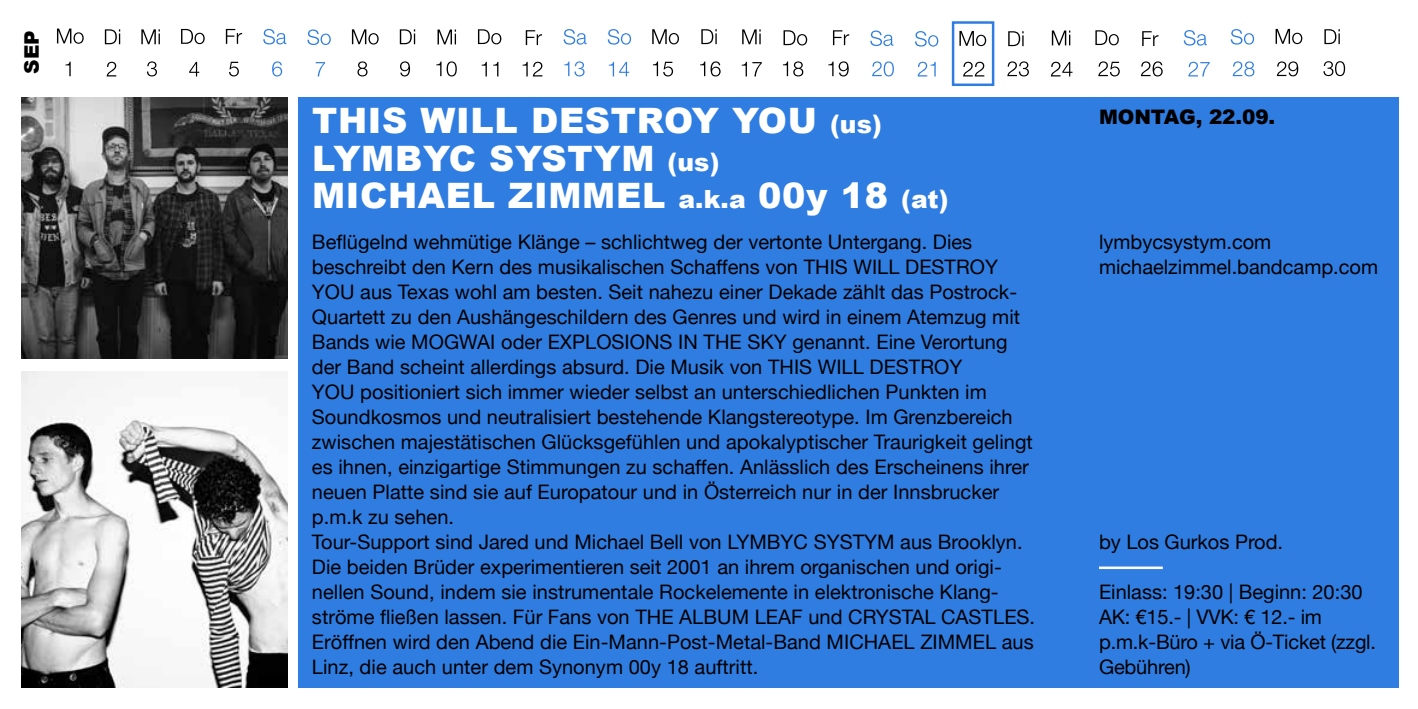
<style>
.page{position:relative;width:1418px;height:709px;background:#fff}
.page>*{position:absolute;margin:0;border:0;box-sizing:border-box;transform-origin:0 0}
.t1{font:900 35px/37.5px "Arial";letter-spacing:.02em;color:#fff}
.t2{font:20px/25px "Helvetica Neue";color:#000}
.t3{font:900 20px "Arial";letter-spacing:-.005em;color:#000}
.s1{font-size:25px}
</style>
<div class="page">
<svg style="left:263px;top:29px;width:23px;height:15px"></svg>
<svg style="left:272px;top:61px;width:10px;height:15px"></svg>
<svg style="left:526px;top:30px;width:16px;height:15px"></svg>
<svg style="left:522px;top:62px;width:5px;height:14px"></svg>
<svg style="left:533px;top:62px;width:9px;height:14px"></svg>
<svg style="left:147px;top:61px;width:10px;height:15px"></svg>
<svg style="left:141px;top:29px;width:19px;height:15px"></svg>
<svg style="left:107px;top:62px;width:9px;height:14px"></svg>
<svg style="left:105px;top:29px;width:15px;height:15px"></svg>
<svg style="left:229px;top:62px;width:10px;height:14px"></svg>
<svg style="left:226px;top:29px;width:16px;height:15px"></svg>
<svg style="left:189px;top:62px;width:10px;height:14px"></svg>
<svg style="left:181px;top:29px;width:24px;height:15px"></svg>
<svg style="left:316px;top:62px;width:9px;height:14px"></svg>
<svg style="left:307px;top:29px;width:24px;height:16px"></svg>
<svg style="left:357px;top:61px;width:10px;height:15px"></svg>
<svg style="left:352px;top:29px;width:26px;height:16px"></svg>
<svg style="left:400px;top:61px;width:10px;height:15px"></svg>
<svg style="left:400px;top:29px;width:15px;height:15px"></svg>
<svg style="left:481px;top:62px;width:6px;height:14px"></svg>
<svg style="left:493px;top:62px;width:5px;height:14px"></svg>
<svg style="left:478px;top:29px;width:23px;height:15px"></svg>
<svg style="left:436px;top:61px;width:21px;height:15px"></svg>
<svg style="left:437px;top:30px;width:19px;height:14px"></svg>
<svg style="left:609px;top:62px;width:20px;height:14px"></svg>
<svg style="left:607px;top:29px;width:24px;height:16px"></svg>
<svg style="left:564px;top:61px;width:20px;height:15px"></svg>
<svg style="left:563px;top:29px;width:23px;height:16px"></svg>
<svg style="left:653px;top:62px;width:20px;height:14px"></svg>
<svg style="left:652px;top:29px;width:27px;height:15px"></svg>
<svg style="left:700px;top:61px;width:20px;height:15px"></svg>
<svg style="left:701px;top:29px;width:15px;height:15px"></svg>
<svg style="left:741px;top:62px;width:20px;height:14px"></svg>
<svg style="left:742px;top:29px;width:18px;height:15px"></svg>
<svg style="left:828px;top:61px;width:20px;height:15px"></svg>
<svg style="left:833px;top:30px;width:16px;height:15px"></svg>
<svg style="left:783px;top:61px;width:20px;height:15px"></svg>
<svg style="left:783px;top:30px;width:24px;height:15px"></svg>
<svg style="left:872px;top:61px;width:21px;height:15px"></svg>
<svg style="left:870px;top:31px;width:23px;height:15px"></svg>
<svg style="left:917px;top:62px;width:18px;height:14px"></svg>
<svg style="left:915px;top:31px;width:23px;height:16px"></svg>
<svg style="left:963px;top:62px;width:21px;height:14px"></svg>
<svg style="left:959px;top:31px;width:27px;height:15px"></svg>
<svg style="left:1007px;top:61px;width:21px;height:15px"></svg>
<svg style="left:1008px;top:31px;width:15px;height:15px"></svg>
<svg style="left:1141px;top:61px;width:21px;height:15px"></svg>
<svg style="left:1142px;top:31px;width:16px;height:15px"></svg>
<svg style="left:1098px;top:61px;width:21px;height:15px"></svg>
<svg style="left:1095px;top:30px;width:23px;height:15px"></svg>
<svg style="left:1051px;top:62px;width:21px;height:14px"></svg>
<svg style="left:1051px;top:31px;width:19px;height:14px"></svg>
<svg style="left:1188px;top:62px;width:21px;height:14px"></svg>
<svg style="left:1183px;top:30px;width:23px;height:16px"></svg>
<svg style="left:1232px;top:61px;width:22px;height:15px"></svg>
<svg style="left:1230px;top:29px;width:24px;height:16px"></svg>
<svg style="left:1276px;top:61px;width:22px;height:15px"></svg>
<svg style="left:1275px;top:29px;width:27px;height:15px"></svg>
<svg style="left:1323px;top:61px;width:21px;height:15px"></svg>
<svg style="left:1324px;top:29px;width:15px;height:15px"></svg>
<svg style="left:65px;top:62px;width:6px;height:14px"></svg>
<svg style="left:57px;top:29px;width:27px;height:15px"></svg>
<div style="left:298px;top:97px;width:1100px;height:590px;background:#2f7de1"></div>
<hr style="left:1098px;top:566px;width:64px;height:3px;background:#fff">
<img style="left:21px;top:97px;width:266px;height:262px">
<img style="left:21px;top:371px;width:266px;height:316px">
<div style="left:951px;top:21px;width:43px;height:65px;border:2px solid #2f7de1"></div>
<p class="t3" style="left:17px;top:74px;width:45px;rotate:-90deg">SEP</p>
<h1 class="t1" style="left:312px;top:101px;width:273px">THIS WILL DEST</h1>
<h1 class="t1" style="left:312px;top:101px;width:638px;text-indent:325px">ROY YOU <span class="s1">(us)<br></span>LYMBYC SYSTYM <span class="s1">(us)<br></span>MICHAEL ZIMMEL <span class="s1">a.k.a</span> 00y 18 <span class="s1">(at)</span></h1>
<p class="t2" style="left:312px;top:229px;width:724px">Beflügelnd wehmütige Klänge – schlichtweg der vertonte Untergang. Dies beschreibt den Kern des musikalischen Schaffens von THIS WILL DESTROY YOU aus Texas wohl am besten. Seit nahezu einer Dekade zählt das Postrock-Quartett zu den Aushängeschildern des Genres und wird in einem Atemzug mit Bands wie MOGWAI oder EXPLOSIONS IN THE SKY genannt. Eine Verortung der Band scheint allerdings absurd. Die Musik von THIS WILL DESTROY<br>YOU positioniert sich immer wieder selbst an unterschiedlichen Punkten im Soundkosmos und neutralisiert bestehende Klangstereotype. Im Grenzbereich zwischen majestätischen Glücksgefühlen und apokalyptischer Traurigkeit gelingt es ihnen, einzigartige Stimmungen zu schaffen. Anlässlich des Erscheinens ihrer neuen Platte sind sie auf Europatour und in Österreich nur in der Innsbrucker p.m.k zu sehen.<br>Tour-Support sind Jared und Michael Bell von LYMBYC SYSTYM aus Brooklyn.<br>Die beiden Brüder experimentieren seit 2001 an ihrem organischen und origi&shy;nellen Sound, indem sie instrumentale Rockelemente in elektronische Klang&shy;ströme fließen lassen. Für Fans von THE ALBUM LEAF und CRYSTAL CASTLES.<br>Eröffnen wird den Abend die Ein-Mann-Post-Metal-Band MICHAEL ZIMMEL aus Linz, die auch unter dem Synonym 00y 18 auftritt.</p>
<p class="t3" style="left:1098px;top:102px;width:178px">Montag , 22.09.</p>
<p class="t2" style="left:1098px;top:229px;width:280px">lymbycsystym.com michaelzimmel.bandcamp.com</p>
<p class="t2" style="left:1098px;top:529px;width:186px">by Los Gurkos Prod.</p>
<p class="t2" style="left:1098px;top:579px;width:278px">Einlass: 19:30 | Beginn: 20:30<br>AK: €15.- | VVK: € 12.- im p.m.k-Büro + via Ö-Ticket (zzgl.<br>Gebühren)</p>
</div>
